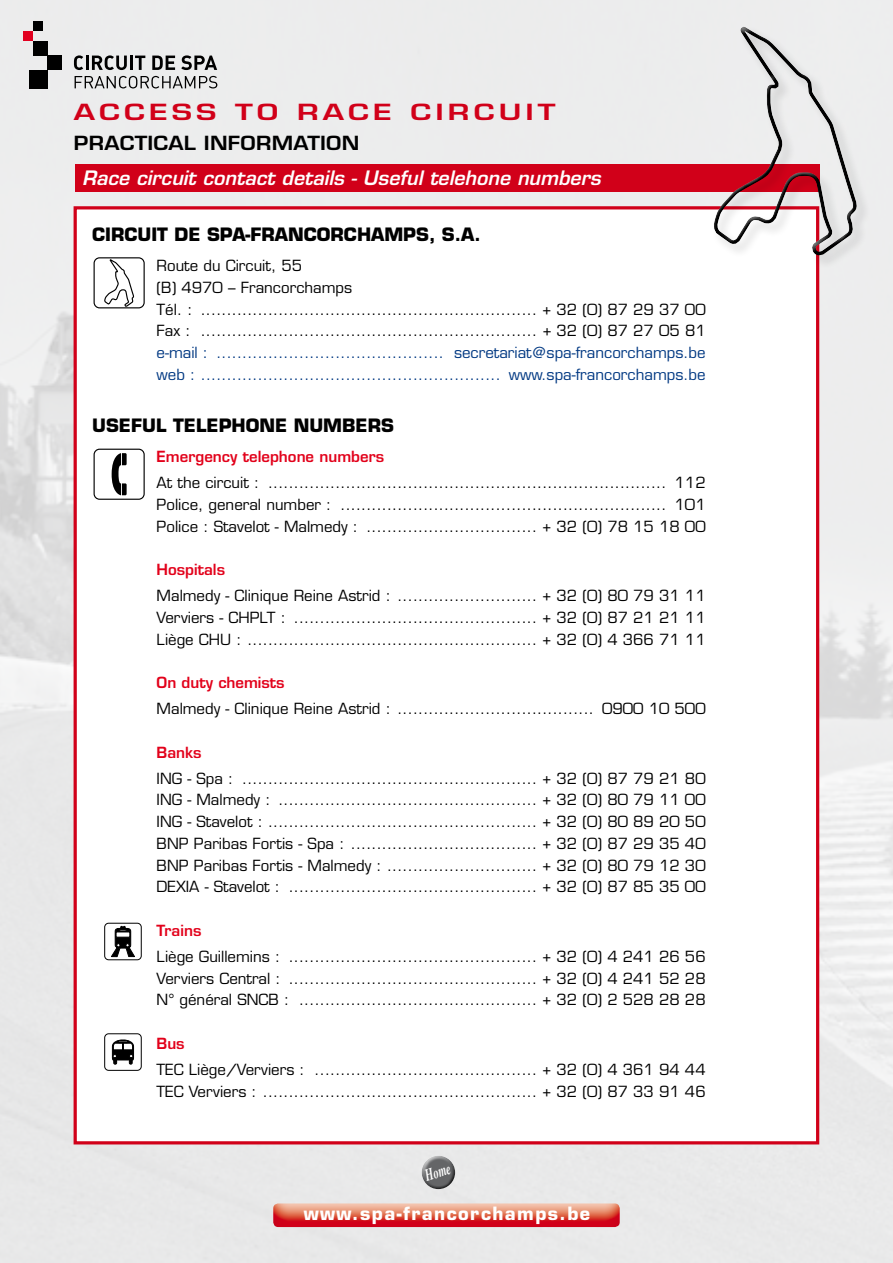
<style>
.page{position:relative;width:893px;height:1263px;background:#fff}
.page>*{position:absolute;margin:0;border:0;box-sizing:border-box;transform-origin:0 0}
.t1{font:600 21.75px "Eurostile";letter-spacing:.135em;color:#d10019;scale:1.39 1}
.t2{font:italic 600 19.35px "Eurostile";color:#fff}
.t3{font:600 19.05px "Eurostile";letter-spacing:.01em;color:#000;scale:1.12 1}
.t4{font:700 18px "Eurostile";color:#000}
.t5{font:700 17.85px "Eurostile";letter-spacing:.08em;color:#fff}
.t6{font:italic 700 16.95px "Times";color:#fff;scale:.62 1}
.t7{font:15px/21.8px "Eurostile";color:#000;text-align:justify}
.t8{font:15px/21.8px "Eurostile";color:#003882}
.t9{font:600 15px "Eurostile";color:#e2001a}
</style>
<div class="page">
<img style="left:0;top:0;width:893px;height:1263px">
<svg style="left:74px;top:55px;width:9px;height:15px"></svg>
<hr style="left:86px;top:56px;width:3px;height:14px;background:#000">
<svg style="left:92px;top:55px;width:35px;height:15px"></svg>
<hr style="left:130px;top:56px;width:3px;height:14px;background:#000">
<svg style="left:135px;top:56px;width:10px;height:14px"></svg>
<svg style="left:152px;top:56px;width:23px;height:14px"></svg>
<svg style="left:181px;top:55px;width:36px;height:15px"></svg>
<svg style="left:75px;top:76px;width:142px;height:12px;background:#a8a9a9"></svg>
<div style="left:33px;top:41px;width:14px;height:15px;background:#000"></div>
<div style="left:47px;top:56px;width:15px;height:14px;background:#000"></div>
<div style="left:29px;top:70px;width:18px;height:18px;background:#000"></div>
<div style="left:33px;top:21px;width:9px;height:10px;background:#000"></div>
<div style="left:23px;top:31px;width:10px;height:10px;background:#e20020"></div>
<div style="left:417px;top:1155px;width:39px;height:28px;background:#fff;opacity:.75"></div>
<div style="left:420px;top:1160px;width:40px;height:31px;background:#000;opacity:.75"></div>
<div style="left:75px;top:164px;width:744px;height:28px;background:#d10019"></div>
<div style="left:74px;top:206px;width:745px;height:938px;background:#fff;border:3px solid #d10019"></div>
<img style="left:273px;top:1203px;width:347px;height:24px">
<div style="left:94px;top:257px;width:51px;height:51px;border:1px solid #000;border-radius:5px"></div>
<svg style="left:104px;top:257px;width:31px;height:50px"></svg>
<svg style="left:111px;top:453px;width:16px;height:42px"></svg>
<div style="left:94px;top:449px;width:51px;height:51px;border:1px solid #000;border-radius:5px"></div>
<div style="left:104px;top:923px;width:37px;height:37px;border:1px solid #000;border-radius:4px"></div>
<svg style="left:111px;top:926px;width:24px;height:31px"></svg>
<svg style="left:112px;top:1039px;width:22px;height:26px"></svg>
<div style="left:104px;top:1033px;width:37px;height:38px;border:1px solid #000;border-radius:4px"></div>
<div style="left:712px;top:26px;width:158px;height:244px;background:#000;opacity:.18"></div>
<div style="left:703px;top:17px;width:151px;height:242px;background:#fff;opacity:.75"></div>
<div style="left:707px;top:34px;width:160px;height:226px;background:#000;opacity:.75"></div>
<h1 class="t1" style="left:74px;top:99px;width:348px">ACCESS TO RACE CIRCUIT</h1>
<p class="t3" style="left:74px;top:131px;width:256px">PRACTICAL INFORMATION</p>
<p class="t2" style="left:82px;top:166px;width:520px">Race circuit contact details - Useful telehone numbers</p>
<p class="t4" style="left:92px;top:223px;width:390px">CIRCUIT DE SPA-FRANCORCHAMPS, S.A.</p>
<p class="t7" style="left:157px;top:255px;width:551px;text-align:left">Route du Circuit, 55<br>(B) 4970 – Francorchamps<br>Tél. : ................................................................. + 32 (0) 87 29 37 00<br>Fax : ................................................................. + 32 (0) 87 27 05 81</p>
<p class="t8" style="left:157px;top:342px;width:551px">e-mail : ............................................ secretariat@spa-francorchamps.be web : .......................................................... www.spa-francorchamps.be</p>
<p class="t4" style="left:92px;top:414px;width:303px">USEFUL TELEPHONE NUMBERS</p>
<p class="t9" style="left:157px;top:447px;width:229px">Emergency telephone numbers</p>
<p class="t7" style="left:157px;top:472px;width:550px">At the circuit : ............................................................................. 112<br>Police, general number : ............................................................... 101<br>Police : Stavelot - Malmedy : ................................. + 32 (0) 78 15 18 00</p>
<p class="t9" style="left:157px;top:560px;width:70px">Hospitals</p>
<p class="t7" style="left:157px;top:585px;width:550px">Malmedy - Clinique Reine Astrid : ........................... + 32 (0) 80 79 31 11<br>Verviers - CHPLT : ............................................... + 32 (0) 87 21 21 11<br>Liège CHU : ........................................................ + 32 (0) 4 366 71 11</p>
<p class="t9" style="left:157px;top:673px;width:129px">On duty chemists</p>
<p class="t7" style="left:157px;top:698px;width:550px">Malmedy - Clinique Reine Astrid : ...................................... 0900 10 500</p>
<p class="t9" style="left:157px;top:743px;width:46px">Banks</p>
<p class="t7" style="left:157px;top:767px;width:550px">ING - Spa : ......................................................... + 32 (0) 87 79 21 80<br>ING - Malmedy : .................................................. + 32 (0) 80 79 11 00<br>ING - Stavelot : .................................................... + 32 (0) 80 89 20 50<br>BNP Paribas Fortis - Spa : .................................... + 32 (0) 87 29 35 40<br>BNP Paribas Fortis - Malmedy : ............................. + 32 (0) 80 79 12 30<br>DEXIA - Stavelot : ................................................ + 32 (0) 87 85 35 00</p>
<p class="t9" style="left:157px;top:921px;width:46px">Trains</p>
<p class="t7" style="left:157px;top:946px;width:550px">Liège Guillemins : ................................................ + 32 (0) 4 241 26 56<br>Verviers Central : ................................................ + 32 (0) 4 241 52 28<br>N° général SNCB : .............................................. + 32 (0) 2 528 28 28</p>
<p class="t9" style="left:157px;top:1034px;width:29px">Bus</p>
<p class="t7" style="left:157px;top:1058px;width:550px">TEC Liège/Verviers : ........................................... + 32 (0) 4 361 94 44<br>TEC Verviers : ..................................................... + 32 (0) 87 33 91 46</p>
<p class="t6" style="left:420px;top:1161px;width:44px;rotate:-18deg">Home</p>
<p class="t5" style="left:304px;top:1202px;width:288px">www.spa-francorchamps.be</p>
</div>
